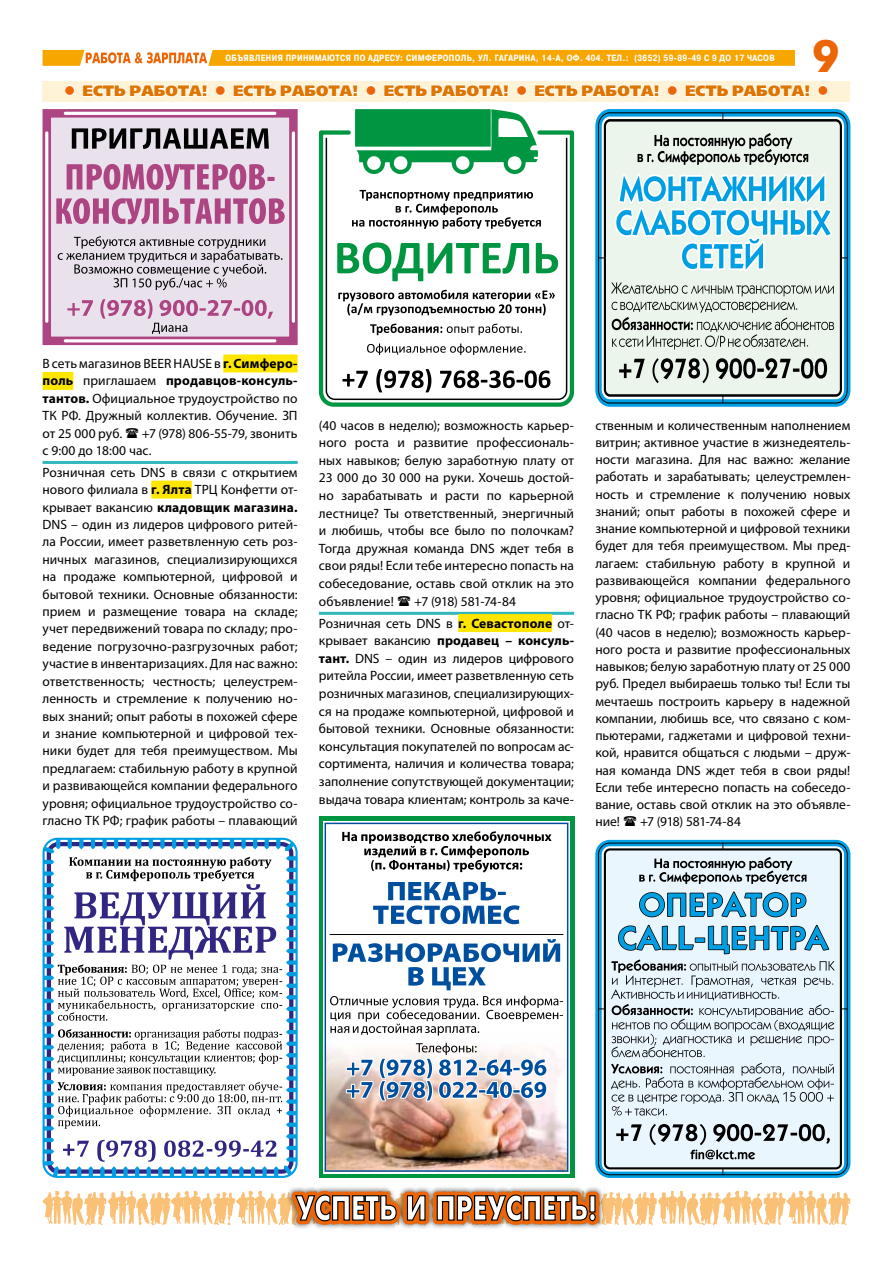
<style>
.page{position:relative;width:893px;height:1263px;background:#fff}
.page>*{position:absolute;margin:0;border:0;box-sizing:border-box;transform-origin:0 0}
.t1{font:45px "Futuris Extra CTT";color:#ec6608}
.t2{font:15px "Free Set Extra CTT";color:#dd7500}
.t3{font:13.5px/17.4px "Myriad Pro";color:#000;text-align:justify}
.t4{font:13.5px "Myriad Pro";letter-spacing:-.04em;color:#000}
.t5{font:700 9px "Pragmatica Cond C";letter-spacing:.04em;color:#fff}
.s1{color:#ec6608}
.s2{font-weight:700}
</style>
<div class="page">
<img style="left:289px;top:1187px;width:312px;height:42px">
<svg style="left:42px;top:1191px;width:808px;height:34px"></svg>
<svg style="left:43px;top:50px;width:751px;height:16px;background:#f7ad1f"></svg>
<div style="left:223px;top:354px;width:75px;height:18px;background:#ffe600"></div>
<div style="left:43px;top:372px;width:30px;height:18px;background:#ffe600"></div>
<hr style="left:43px;top:461px;width:255px;height:3px;background:#31b7bc">
<div style="left:151px;top:481px;width:41px;height:18px;background:#ffe600"></div>
<hr style="left:319px;top:612px;width:255px;height:3px;background:#31b7bc">
<div style="left:458px;top:614px;width:94px;height:18px;background:#ffe600"></div>
<div style="left:43px;top:81px;width:807px;height:21px;background:#fff3d7"></div>
<svg style="left:65px;top:85px;width:10px;height:11px"></svg>
<svg style="left:82px;top:84px;width:126px;height:13px"></svg>
<svg style="left:215px;top:84px;width:143px;height:13px"></svg>
<svg style="left:366px;top:85px;width:10px;height:11px"></svg>
<svg style="left:384px;top:84px;width:125px;height:13px"></svg>
<svg style="left:517px;top:85px;width:10px;height:11px"></svg>
<svg style="left:534px;top:84px;width:126px;height:13px"></svg>
<svg style="left:667px;top:85px;width:11px;height:11px"></svg>
<svg style="left:685px;top:84px;width:125px;height:13px"></svg>
<svg style="left:818px;top:85px;width:10px;height:11px"></svg>
<div style="left:47px;top:113px;width:246px;height:228px;background:#e9e2ed"></div>
<div style="left:43px;top:109px;width:255px;height:236px;border:9px solid #ad4582"></div>
<hr style="left:64px;top:112px;width:212px;height:3px;background:#fff;border-radius:2px">
<hr style="left:64px;top:339px;width:212px;height:3px;background:#fff;border-radius:2px">
<hr style="left:45px;top:131px;width:3px;height:192px;background:#fff;border-radius:2px">
<hr style="left:292px;top:131px;width:3px;height:192px;background:#fff;border-radius:2px">
<svg style="left:56px;top:128px;width:229px;height:206px"></svg>
<svg style="left:43px;top:839px;width:254px;height:338px"></svg>
<svg style="left:595px;top:109px;width:255px;height:298px;background:#1daae6"></svg>
<svg style="left:598px;top:112px;width:250px;height:292px"></svg>
<div style="left:605px;top:120px;width:236px;height:275px;background:#ebf5ec;border-radius:6px"></div>
<div style="left:604px;top:119px;width:238px;height:278px;border:2px solid #000;border-radius:6px"></div>
<svg style="left:611px;top:133px;width:236px;height:250px"></svg>
<svg style="left:598px;top:843px;width:249px;height:332px"></svg>
<div style="left:595px;top:840px;width:255px;height:338px;border:6px solid #009fe3;border-radius:11px"></div>
<div style="left:598px;top:843px;width:250px;height:332px;border:1px solid #000;border-radius:11px"></div>
<div style="left:605px;top:849px;width:236px;height:319px;background:#eaf6fe;border-radius:5px"></div>
<div style="left:604px;top:848px;width:238px;height:321px;border:2px solid #000;border-radius:5px"></div>
<svg style="left:611px;top:857px;width:224px;height:302px"></svg>
<svg style="left:319px;top:130px;width:255px;height:277px"></svg>
<svg style="left:355px;top:109px;width:183px;height:27px"></svg>
<svg style="left:325px;top:136px;width:243px;height:265px"></svg>
<div style="left:319px;top:816px;width:255px;height:362px;background:#009641"></div>
<div style="left:323px;top:821px;width:247px;height:352px;background:linear-gradient(to right,#fff,#fff)"></div>
<div style="left:357px;top:866px;width:179px;height:262px;background:#fff"></div>
<img style="left:327px;top:1032px;width:239px;height:138px">
<div style="left:325px;top:823px;width:243px;height:349px;border:1px solid #004f9f"></div>
<svg style="left:342px;top:831px;width:210px;height:41px;background:#c1c1c1"></svg>
<svg style="left:333px;top:882px;width:227px;height:108px"></svg>
<svg style="left:330px;top:996px;width:233px;height:107px"></svg>
<hr style="left:330px;top:934px;width:233px;height:1px;background:#000">
<p class="t5" style="left:225px;top:53px;width:551px">объявления принимаются по адресу: симферополь, ул. гагарина, 14-а, оф. 404. тел.: (3652) 59-89-49 с 9 до 17 часов</p>
<h1 class="t1" style="left:813px;top:31px;width:28px">9</h1>
<p class="t2" style="left:64px;top:82px;width:30px"><span class="s1">●</span> ест</p>
<p class="t2" style="left:114px;top:82px;width:65px">ь работа</p>
<p class="t2" style="left:202px;top:82px;width:43px">! <span class="s1">●</span> ест</p>
<p class="t2" style="left:265px;top:82px;width:65px">ь работа</p>
<p class="t2" style="left:352px;top:82px;width:43px">! <span class="s1">●</span> ест</p>
<p class="t2" style="left:415px;top:82px;width:65px">ь работа</p>
<p class="t2" style="left:503px;top:82px;width:43px">! <span class="s1">●</span> ест</p>
<p class="t2" style="left:566px;top:82px;width:65px">ь работа</p>
<p class="t2" style="left:653px;top:82px;width:43px">! <span class="s1">●</span> ест</p>
<p class="t2" style="left:717px;top:82px;width:65px">ь работа</p>
<p class="t2" style="left:804px;top:82px;width:26px">! <span class="s1">●</span></p>
<p class="t3" style="left:43px;top:354px;width:257px">В сеть магазинов BEER HAUSE в <span class="s2">г. Симферо&shy;поль</span> приглашаем <span class="s2">продавцов-консуль&shy;тантов.</span> Официальное трудоустройство по ТК РФ. Дружный коллектив. Обучение. ЗП от 25 000 руб.</p>
<p class="t3" style="left:43px;top:424px;width:257px;text-indent:99px">+7 (978) 806-55-79, звонить с 9:00 до 18:00 час.</p>
<p class="t3" style="left:43px;top:463px;width:257px">Розничная сеть DNS в связи с открытием нового филиала в <span class="s2">г. Ялта</span> ТРЦ Конфетти от&shy;крывает вакансию <span class="s2">кладовщик магазина.<br></span>DNS – один из лидеров цифрового ритей&shy;ла России, имеет разветвленную сеть роз&shy;ничных магазинов, специализирующихся на продаже компьютерной, цифровой и бытовой техники. Основные обязанности: прием и размещение товара на складе; учет передвижений товара по складу; про&shy;ведение погрузочно-разгрузочных работ; участие в инвентаризациях. Для нас важно: ответственность; честность; целеустрем&shy;ленность и стремление к получению но&shy;вых знаний; опыт работы в похожей сфере и знание компьютерной и цифровой тех&shy;ники будет для тебя преимуществом. Мы предлагаем: стабильную работу в крупной и развивающейся компании федерального уровня; официальное трудоустройство со&shy;гласно ТК РФ; график работы – плавающий</p>
<p class="t3" style="left:319px;top:416px;width:257px">(40 часов в неделю); возможность карьер&shy;ного роста и развитие профессиональ&shy;ных навыков; белую заработную плату от 23 000 до 30 000 на руки. Хочешь достой&shy;но зарабатывать и расти по карьерной лестнице? Ты ответственный, энергичный и любишь, чтобы все было по полочкам?<br>Тогда дружная команда DNS ждет тебя в свои ряды! Если тебе интересно попасть на собеседование, оставь свой отклик на это объявление!</p>
<p class="t3" style="left:319px;top:590px;width:257px;line-height:21.9px;text-indent:95px">+7 (918) 581-74-84<br>Розничная сеть DNS в <span class="s2">г. Севастополе</span> от-</p>
<p class="t3" style="left:319px;top:632px;width:257px">крывает вакансию <span class="s2">продавец – консуль&shy;тант.</span> DNS – один из лидеров цифрового ритейла России, имеет разветвленную сеть розничных магазинов, специализирующих&shy;ся на продаже компьютерной, цифровой и бытовой техники. Основные обязанности: консультация покупателей по вопросам ас&shy;сортимента, наличия и количества товара; заполнение сопутствующей документации; выдача товара клиентам; контроль за каче-</p>
<p class="t3" style="left:595px;top:416px;width:257px">ственным и количественным наполнением витрин; активное участие в жизнедеятель&shy;ности магазина. Для нас важно: желание работать и зарабатывать; целеустремлен&shy;ность и стремление к получению новых знаний; опыт работы в похожей сфере и знание компьютерной и цифровой техники будет для тебя преимуществом. Мы пред&shy;лагаем: стабильную работу в крупной и развивающейся компании федерального уровня; официальное трудоустройство со&shy;гласно ТК РФ; график работы – плавающий (40 часов в неделю); возможность карьер&shy;ного роста и развитие профессиональных навыков; белую заработную плату от 25 000 руб. Предел выбираешь только ты! Если ты мечтаешь построить карьеру в надежной компании, любишь все, что связано с ком&shy;пьютерами, гаджетами и цифровой техни&shy;кой, нравится общаться с людьми – друж&shy;ная команда DNS ждет тебя в свои ряды!<br>Если тебе интересно попасть на собеседо&shy;вание, оставь свой отклик на это объявле&shy;ние!</p>
<p class="t4" style="left:640px;top:814px;width:102px">+7 (918) 581-74-84</p>
</div>
